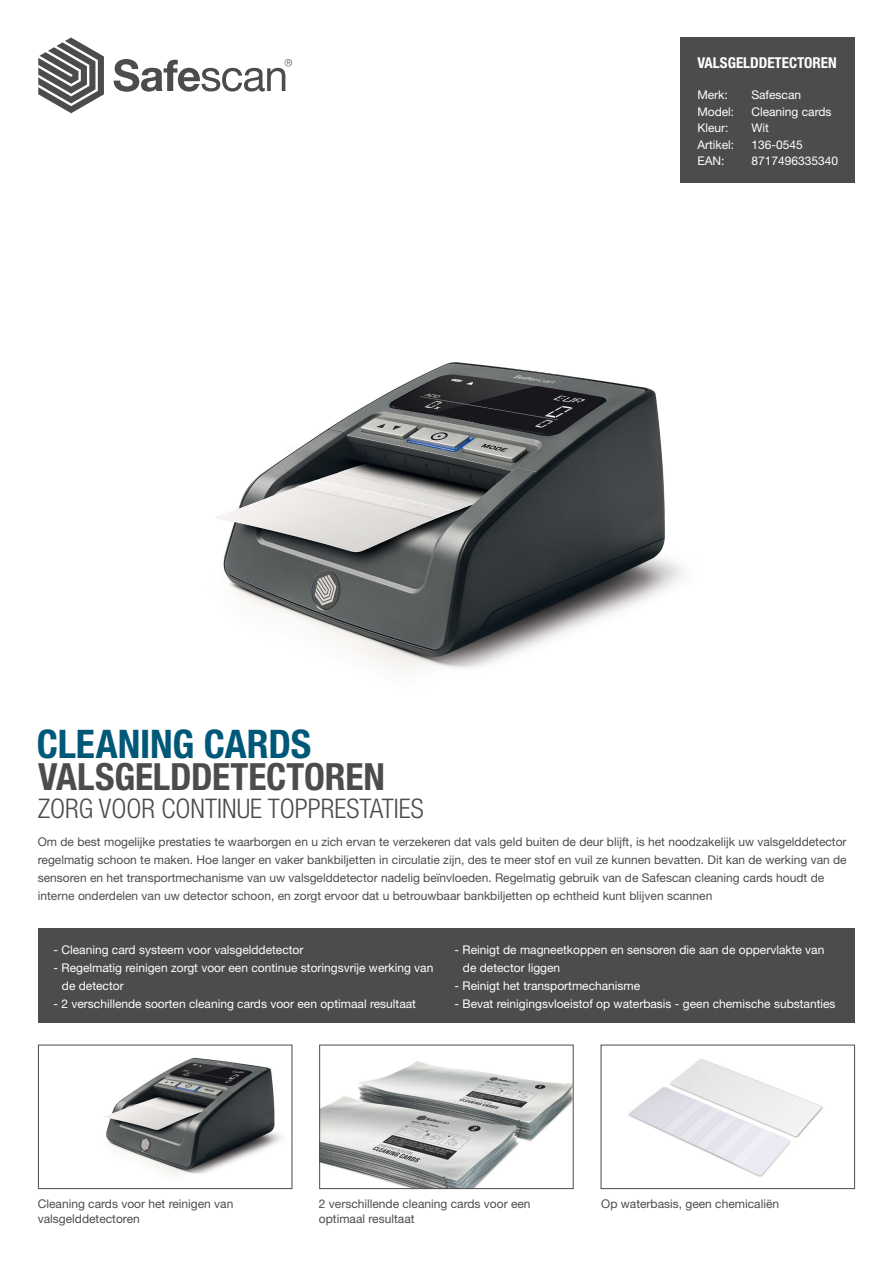
<style>
.page{position:relative;width:893px;height:1263px;background:#fff}
.page>*{position:absolute;margin:0;border:0;box-sizing:border-box;transform-origin:0 0}
.t1{font:700 condensed 39.45px "Helvetica Neue LT Std";letter-spacing:-.01em;color:#005879}
.t2{font:700 condensed 37.5px "Helvetica Neue LT Std";letter-spacing:-.005em;color:#4b4c4d}
.t3{font:300 condensed 27px "Helvetica Neue LT Std";color:#4b4c4d}
.t4{font:700 condensed 15px "Helvetica Neue LT Std";color:#fff}
.Platte_tekst{font:12px/18px "Helvetica Neue LT Std";color:#4b4c4d}
.Points{font:12px/18px "Helvetica Neue LT Std";color:#fff}
.Tabel{font:12px "Helvetica Neue LT Std";color:#fff}
</style>
<div class="page">
<div style="left:680px;top:37px;width:175px;height:146px;background:#4b4c4d"></div>
<svg style="left:38px;top:37px;width:66px;height:76px"></svg>
<svg style="left:114px;top:59px;width:178px;height:33px"></svg>
<div style="left:38px;top:928px;width:816px;height:95px;background:#4b4c4d"></div>
<img style="left:208px;top:362px;width:475px;height:309px">
<img style="left:321px;top:1061px;width:250px;height:126px">
<div style="left:319px;top:1045px;width:254px;height:144px;border:1px solid #4b4c4d"></div>
<img style="left:628px;top:1059px;width:195px;height:118px">
<div style="left:601px;top:1045px;width:254px;height:144px;border:1px solid #4b4c4d"></div>
<img style="left:104px;top:1057px;width:178px;height:118px">
<div style="left:38px;top:1045px;width:254px;height:144px;border:1px solid #4b4c4d"></div>
<p class="t1" style="left:37px;top:720px;width:276px">CLEANING CARDS</p>
<p class="t3" style="left:38px;top:793px;width:388px">ZORG VOOR CONTINUE TOPPRESTATIES</p>
<p class="t2" style="left:38px;top:754px;width:348px">VALSGELDDETECTOREN</p>
<p class="t4" style="left:697px;top:53px;width:141px">VALSGELDDETECTOREN</p>
<p class="Tabel" style="left:697px;top:88px;width:32px">Merk:</p>
<p class="Tabel" style="left:751px;top:88px;width:51px">Safescan</p>
<p class="Tabel" style="left:697px;top:104px;width:38px">Model:</p>
<p class="Tabel" style="left:751px;top:104px;width:82px">Cleaning cards</p>
<p class="Tabel" style="left:697px;top:121px;width:33px">Kleur:</p>
<p class="Tabel" style="left:751px;top:121px;width:19px">Wit</p>
<p class="Tabel" style="left:697px;top:137px;width:38px">Artikel:</p>
<p class="Tabel" style="left:751px;top:137px;width:53px">136-0545</p>
<p class="Tabel" style="left:697px;top:154px;width:29px">EAN:</p>
<p class="Tabel" style="left:751px;top:154px;width:88px">8717496335340</p>
<p class="Platte_tekst" style="left:38px;top:833px;width:810px">Om de best mogelijke prestaties te waarborgen en u zich ervan te verzekeren dat vals geld buiten de deur blijft, is het noodzakelijk uw valsgelddetector regelmatig schoon te maken. Hoe langer en vaker bankbiljetten in circulatie zijn, des te meer stof en vuil ze kunnen bevatten. Dit kan de werking van de sensoren en het transportmechanisme van uw valsgelddetector nadelig beïnvloeden. Regelmatig gebruik van de Safescan cleaning cards houdt de interne onderdelen van uw detector schoon, en zorgt ervoor dat u betrouwbaar bankbiljetten op echtheid kunt blijven scannen</p>
<p class="Points" style="left:53px;top:941px;width:252px">- Cleaning card systeem voor valsgelddetector</p>
<p class="Points" style="left:62px;top:959px;width:373px;text-indent:-9px">- Regelmatig reinigen zorgt voor een continue storingsvrije werking van de detector</p>
<p class="Points" style="left:53px;top:995px;width:364px">- 2 verschillende soorten cleaning cards voor een optimaal resultaat</p>
<p class="Points" style="left:463px;top:941px;width:363px;text-indent:-9px">- Reinigt de magneetkoppen en sensoren die aan de oppervlakte van de detector liggen</p>
<p class="Points" style="left:454px;top:977px;width:187px">- Reinigt het transportmechanisme</p>
<p class="Points" style="left:454px;top:995px;width:383px">- Bevat reinigingsvloeistof op waterbasis - geen chemische substanties</p>
<p class="Platte_tekst" style="left:38px;top:1196px;width:197px;line-height:15px">Cleaning cards voor het reinigen van valsgelddetectoren</p>
<p class="Platte_tekst" style="left:319px;top:1196px;width:213px;line-height:15px">2 verschillende cleaning cards voor een optimaal resultaat</p>
<p class="Platte_tekst" style="left:601px;top:1195px;width:179px">Op waterbasis, geen chemicaliën</p>
</div>
